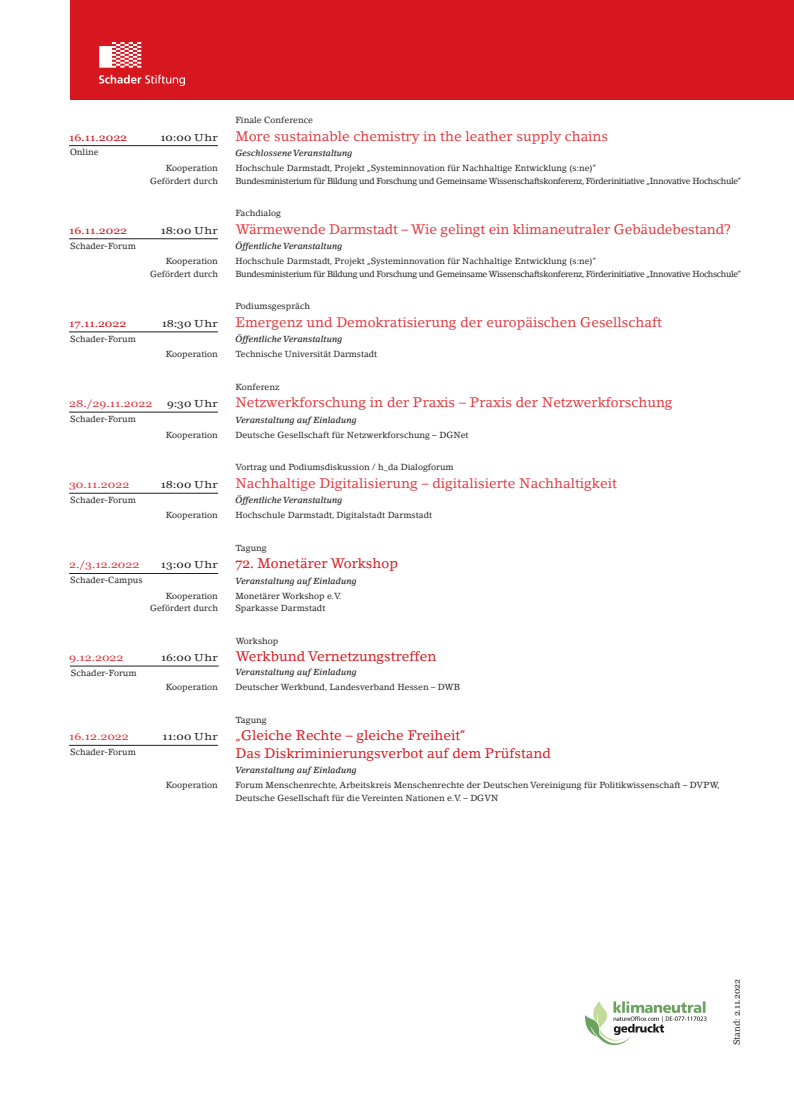
<style>
.page{position:relative;width:794px;height:1102px;background:#fff}
.page>*{position:absolute;margin:0;border:0;box-sizing:border-box;transform-origin:0 0}
.t1{font:13.75px "Lino Letter Std";color:#e1373d}
.t2{font:13.75px/17.8px "Lino Letter Std";color:#d7171f}
.t3{font:10px "Georgia";letter-spacing:.005em;color:#231f20;scale:1.2 1}
.t4{font:10px "Georgia";color:#e1373d;scale:1.24 1}
.t5{font:10px "Georgia";color:#d7171f;scale:1.24 1}
.t6{font:8.75px "Lino Letter Std";color:#231f20}
.t7{font:8.75px "Lino Letter Std";letter-spacing:-.04em;color:#231f20}
.t8{font:italic 500 8.75px "Lino Letter Std";color:#231f20}
.t9{font:8.75px "Georgia";color:#231f20}
.s1{font-family:"Lino Letter Std"}
.s2{font-family:"Georgia"}
.s3{color:#e1373d}
</style>
<div class="page">
<div style="left:70px;top:0;width:724px;height:100px;background:#d7171f"></div>
<img style="left:99px;top:43px;width:85px;height:42px">
<hr style="left:69px;top:332px;width:149px;height:1px;background:#231f20">
<hr style="left:69px;top:412px;width:149px;height:1px;background:#231f20">
<img style="left:585px;top:1001px;width:122px;height:44px">
<hr style="left:69px;top:238px;width:149px;height:1px;background:#231f20">
<hr style="left:69px;top:493px;width:149px;height:1px;background:#231f20">
<hr style="left:69px;top:145px;width:149px;height:1px;background:#231f20">
<hr style="left:69px;top:573px;width:149px;height:1px;background:#231f20">
<hr style="left:70px;top:666px;width:149px;height:1px;background:#231f20">
<hr style="left:69px;top:745px;width:149px;height:1px;background:#231f20">
<p class="t6" style="left:235px;top:115px;width:79px">Finale Conference</p>
<p class="t5" style="left:69px;top:131px;width:48px">16.11.2022</p>
<p class="t3" style="left:161px;top:131px;width:49px">10:00 <span class="s1">Uhr</span></p>
<p class="t1" style="left:235px;top:128px;width:374px">More sustainable chemistry in the leather supply chains</p>
<p class="t8" style="left:235px;top:148px;width:119px">Geschlossene Veranstaltung</p>
<p class="t6" style="left:166px;top:163px;width:54px">Kooperation</p>
<p class="t6" style="left:235px;top:163px;width:362px">Hochschule Darmstadt, Projekt „Systeminnovation für Nachhaltige Entwicklung (s:ne)“</p>
<p class="t6" style="left:150px;top:175px;width:69px">Gefördert durch</p>
<p class="t7" style="left:235px;top:175px;width:507px">Bundesministerium für Bildung und Forschung und Gemeinsame Wissenschaftskonferenz, Förderinitiative „Innovative Hochschule“</p>
<p class="t6" style="left:235px;top:208px;width:47px">Fachdialog</p>
<p class="t5" style="left:69px;top:224px;width:48px">16.11.2022</p>
<p class="t3" style="left:161px;top:224px;width:49px">18:00 <span class="s1">Uhr</span></p>
<p class="t1" style="left:235px;top:221px;width:498px">Wärmewende Darmstadt – Wie gelingt ein klimaneutraler Gebäudebestand?</p>
<p class="t8" style="left:235px;top:241px;width:108px">Öffentliche Veranstaltung</p>
<p class="t6" style="left:166px;top:256px;width:54px">Kooperation</p>
<p class="t6" style="left:235px;top:256px;width:362px">Hochschule Darmstadt, Projekt „Systeminnovation für Nachhaltige Entwicklung (s:ne)“</p>
<p class="t6" style="left:150px;top:268px;width:69px">Gefördert durch</p>
<p class="t7" style="left:235px;top:268px;width:507px">Bundesministerium für Bildung und Forschung und Gemeinsame Wissenschaftskonferenz, Förderinitiative „Innovative Hochschule“</p>
<p class="t6" style="left:235px;top:301px;width:76px">Podiumsgespräch</p>
<p class="t5" style="left:69px;top:317px;width:48px">17.11.2022</p>
<p class="t3" style="left:162px;top:317px;width:48px">18:30 <span class="s1">Uhr</span></p>
<p class="t1" style="left:235px;top:314px;width:428px">Emergenz und Demokratisierung der europäischen Gesellschaft</p>
<p class="t8" style="left:235px;top:334px;width:108px">Öffentliche Veranstaltung</p>
<p class="t6" style="left:166px;top:349px;width:54px">Kooperation</p>
<p class="t6" style="left:235px;top:349px;width:143px">Technische Universität Darmstadt</p>
<p class="t6" style="left:235px;top:381px;width:46px">Konferenz</p>
<p class="t4" style="left:69px;top:398px;width:69px">28./29.11.2022</p>
<p class="t3" style="left:167px;top:398px;width:44px">9:30 <span class="s1">Uhr</span></p>
<p class="t1" style="left:235px;top:394px;width:438px">Netzwerkforschung in der Praxis – Praxis der Netzwerkforschung</p>
<p class="t8" style="left:235px;top:414px;width:123px">Veranstaltung auf Einladung</p>
<p class="t6" style="left:166px;top:429px;width:54px">Kooperation</p>
<p class="t6" style="left:235px;top:429px;width:235px">Deutsche Gesellschaft für Netzwerkforschung – DGNet</p>
<p class="t6" style="left:235px;top:462px;width:220px">Vortrag und Podiumsdiskussion / h_da Dialogforum</p>
<p class="t4" style="left:69px;top:478px;width:50px">30.11.2022</p>
<p class="t3" style="left:161px;top:478px;width:49px">18:00 <span class="s1">Uhr</span></p>
<p class="t1" style="left:235px;top:475px;width:383px">Nachhaltige Digitalisierung – digitalisierte Nachhaltigkeit</p>
<p class="t8" style="left:235px;top:495px;width:108px">Öffentliche Veranstaltung</p>
<p class="t6" style="left:166px;top:510px;width:54px">Kooperation</p>
<p class="t6" style="left:235px;top:510px;width:198px">Hochschule Darmstadt, Digitalstadt Darmstadt</p>
<p class="t6" style="left:235px;top:542px;width:33px">Tagung</p>
<p class="t4" style="left:69px;top:559px;width:58px">2./3.12.2022</p>
<p class="t3" style="left:161px;top:559px;width:49px">13:00 <span class="s1">Uhr</span></p>
<p class="t2" style="left:235px;top:555px;width:164px"><span class="s2">72.</span> Monetärer Workshop</p>
<p class="t8" style="left:235px;top:575px;width:123px">Veranstaltung auf Einladung</p>
<p class="t6" style="left:166px;top:590px;width:54px">Kooperation</p>
<p class="t6" style="left:235px;top:590px;width:108px">Monetärer Workshop e.V.</p>
<p class="t6" style="left:150px;top:603px;width:69px">Gefördert durch</p>
<p class="t6" style="left:235px;top:603px;width:91px">Sparkasse Darmstadt</p>
<p class="t6" style="left:235px;top:635px;width:45px">Workshop</p>
<p class="t4" style="left:69px;top:652px;width:45px">9.12.2022</p>
<p class="t3" style="left:161px;top:652px;width:49px">16:00 <span class="s1">Uhr</span></p>
<p class="t2" style="left:235px;top:648px;width:202px">Werkbund Vernetzungstreffen</p>
<p class="t8" style="left:235px;top:667px;width:123px">Veranstaltung auf Einladung</p>
<p class="t6" style="left:166px;top:682px;width:54px">Kooperation</p>
<p class="t6" style="left:235px;top:682px;width:226px">Deutscher Werkbund, Landesverband Hessen – DWB</p>
<p class="t6" style="left:235px;top:714px;width:33px">Tagung</p>
<p class="t4" style="left:69px;top:731px;width:50px">16.12.2022</p>
<p class="t3" style="left:162px;top:731px;width:48px">11:00 <span class="s1">Uhr</span></p>
<p class="t2" style="left:235px;top:727px;width:317px"><span class="s3">„</span>Gleiche Rechte – gleiche Freiheit“<br>Das Diskriminierungsverbot auf dem Prüfstand</p>
<p class="t8" style="left:235px;top:765px;width:123px">Veranstaltung auf Einladung</p>
<p class="t6" style="left:166px;top:780px;width:54px">Kooperation</p>
<p class="t6" style="left:235px;top:780px;width:486px">Forum Menschenrechte, Arbeitskreis Menschenrechte der Deutschen Vereinigung für Politikwissenschaft – DVPW,</p>
<p class="t6" style="left:235px;top:793px;width:265px">Deutsche Gesellschaft für die Vereinten Nationen e.V. – DGVN</p>
<p class="t6" style="left:70px;top:147px;width:30px">Online</p>
<p class="t6" style="left:70px;top:240px;width:67px">Schader-Forum</p>
<p class="t6" style="left:70px;top:333px;width:67px">Schader-Forum</p>
<p class="t6" style="left:70px;top:414px;width:67px">Schader-Forum</p>
<p class="t6" style="left:70px;top:495px;width:67px">Schader-Forum</p>
<p class="t6" style="left:70px;top:575px;width:74px">Schader-Campus</p>
<p class="t6" style="left:71px;top:668px;width:67px">Schader-Forum</p>
<p class="t6" style="left:70px;top:747px;width:67px">Schader-Forum</p>
<p class="t9" style="left:731px;top:1045px;width:68px;rotate:-90deg"><span class="s1">Stand:</span> 2.11.2022</p>
</div>
